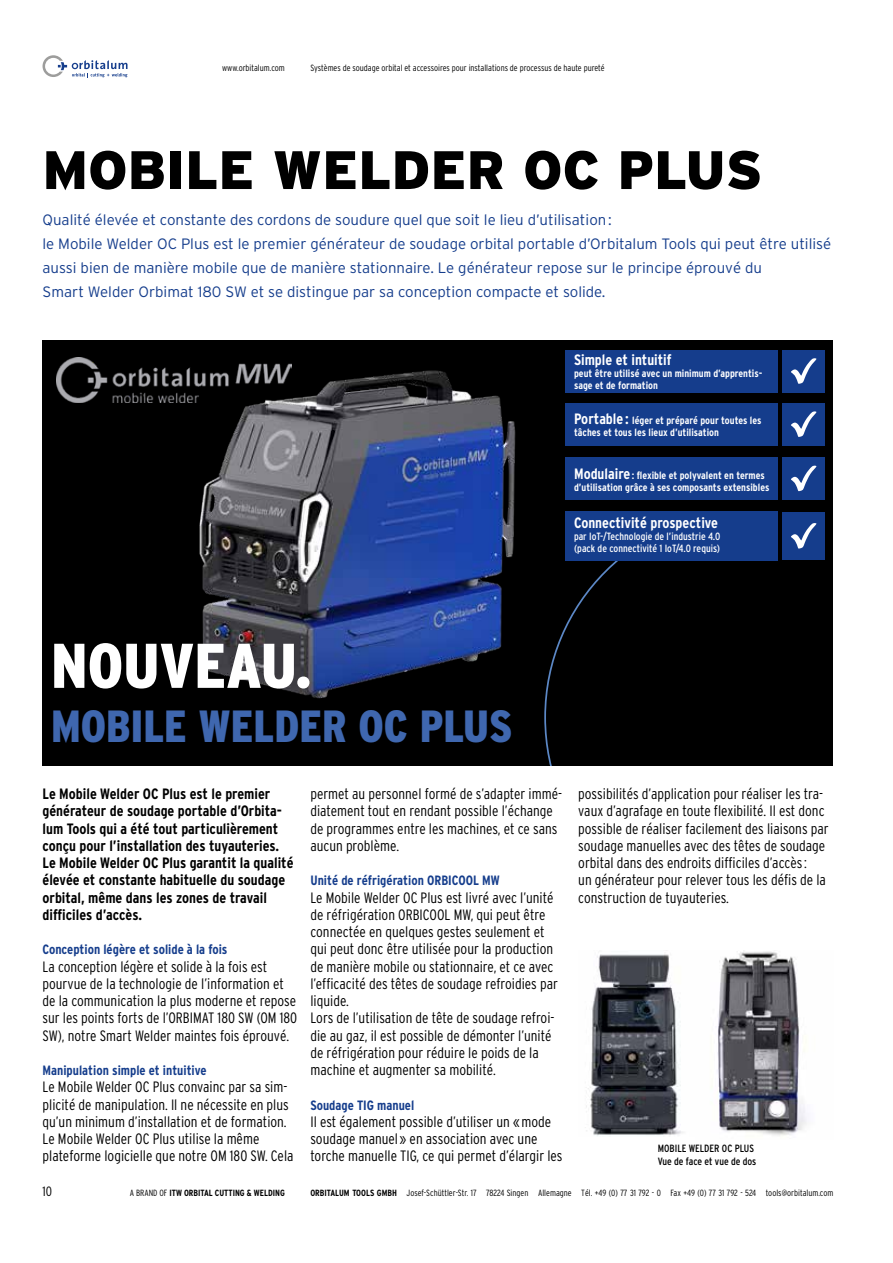
<style>
.page{position:relative;width:893px;height:1263px;background:#fff}
.page>*{position:absolute;margin:0;border:0;box-sizing:border-box;transform-origin:0 0}
.t1{font:900 condensed 63px "Interstate";color:#fff}
.t2{font:900 54px "Interstate";color:#000}
.t3{font:900 condensed 45px "Interstate";color:#3f67af}
.t4{font:300 condensed 15px/17.2px "Interstate";color:#000}
.t5{font:300 15px/24px "Interstate";color:#153d8c}
.t6{font:700 condensed 15px/17.2px "Interstate";color:#000}
.t7{font:700 condensed 15px "Interstate";color:#fff}
.t8{font:700 condensed 13.5px "Interstate";color:#153d8c}
.t9{font:300 condensed 13.5px "Interstate";color:#000}
.t10{font:700 condensed 10.5px/12px "Interstate";color:#fff}
.t11{font:condensed 10.5px/12px "Interstate";color:#fff}
.t12{font:condensed 10.5px/12.6px "Interstate";color:#000}
.t13{font:300 condensed 9px "Interstate";color:#000}
.t14{font:700 condensed 9px "Interstate";color:#000}
.s1{font-size:15px}
.s2{font-weight:300}
.s3{font-weight:700}
</style>
<div class="page">
<svg style="left:43px;top:55px;width:85px;height:22px"></svg>
<div style="left:43px;top:340px;width:790px;height:425px;background:#000"></div>
<img style="left:56px;top:354px;width:582px;height:345px">
<div style="left:566px;top:350px;width:212px;height:42px;background:#153d8c"></div>
<div style="left:566px;top:403px;width:212px;height:42px;background:#153d8c"></div>
<div style="left:566px;top:457px;width:212px;height:43px;background:#153d8c"></div>
<div style="left:782px;top:350px;width:43px;height:42px;background:#153d8c"></div>
<svg style="left:791px;top:358px;width:26px;height:26px"></svg>
<div style="left:782px;top:403px;width:43px;height:42px;background:#153d8c"></div>
<svg style="left:791px;top:411px;width:26px;height:26px"></svg>
<div style="left:782px;top:457px;width:43px;height:43px;background:#153d8c"></div>
<svg style="left:791px;top:465px;width:26px;height:26px"></svg>
<img style="left:57px;top:357px;width:235px;height:45px">
<img style="left:717px;top:950px;width:90px;height:186px">
<img style="left:586px;top:954px;width:97px;height:182px">
<svg style="left:544px;top:510px;width:157px;height:255px"></svg>
<div style="left:566px;top:511px;width:212px;height:49px;background:#153d8c"></div>
<div style="left:782px;top:512px;width:43px;height:48px;background:#153d8c"></div>
<svg style="left:791px;top:523px;width:26px;height:26px"></svg>
<p class="t13" style="left:222px;top:63px;width:64px">www.orbitalum.com</p>
<p class="t13" style="left:310px;top:63px;width:296px">Systèmes de soudage orbital et accessoires pour installations de processus de haute pureté</p>
<h2 class="t2" style="left:43px;top:139px;width:721px">MOBILE WELDER OC PLUS</h2>
<p class="t5" style="left:43px;top:208px;width:790px">Qualité élevée et constante des cordons de soudure quel que soit le lieu d’utilisation :<br>le Mobile Welder OC Plus est le premier générateur de soudage orbital portable d’Orbitalum Tools qui peut être utilisé aussi bien de manière mobile que de manière stationnaire. Le générateur repose sur le principe éprouvé du<br>Smart Welder Orbimat 180 SW et se distingue par sa conception compacte et solide.</p>
<p class="t7" style="left:574px;top:351px;width:99px">Simple et intuitif</p>
<p class="t10" style="left:574px;top:367px;width:190px">peut être utilisé avec un minimum d’apprentis&shy;sage et de formation</p>
<p class="t10" style="left:574px;top:415px;width:189px"><span class="s1">Portable :</span> léger et préparé pour toutes les tâches et tous les lieux d’utilisation</p>
<p class="t10" style="left:574px;top:469px;width:197px"><span class="s1">Modulaire</span>: flexible et polyvalent en termes d’utilisation grâce à ses composants extensibles</p>
<p class="t7" style="left:574px;top:514px;width:146px">Connectivité prospective</p>
<p class="t11" style="left:574px;top:530px;width:148px">par IoT-/Technologie de l’industrie 4.0 (pack de connectivité 1 IoT/4.0 requis)</p>
<h1 class="t1" style="left:51px;top:631px;width:262px">NOUVEAU.</h1>
<h3 class="t3" style="left:51px;top:701px;width:463px">MOBILE WELDER OC PLUS</h3>
<p class="t6" style="left:43px;top:785px;width:253px">Le Mobile Welder OC Plus est le premier générateur de soudage portable d’Orbita&shy;lum Tools qui a été tout particulièrement conçu pour l’installation des tuyauteries.<br>Le Mobile Welder OC Plus garantit la qualité élevée et constante habituelle du soudage orbital, même dans les zones de travail difficiles d’accès.</p>
<p class="t8" style="left:43px;top:942px;width:187px">Conception légère et solide à la fois</p>
<p class="t4" style="left:43px;top:957px;width:256px">La conception légère et solide à la fois est pourvue de la technologie de l’information et de la communication la plus moderne et repose sur les points forts de l’ORBIMAT 180 SW (OM 180<br>SW), notre Smart Welder maintes fois éprouvé.</p>
<p class="t8" style="left:43px;top:1063px;width:166px">Manipulation simple et intuitive</p>
<p class="t4" style="left:43px;top:1078px;width:253px">Le Mobile Welder OC Plus convainc par sa sim&shy;plicité de manipulation. Il ne nécessite en plus qu’un minimum d’installation et de formation.<br>Le Mobile Welder OC Plus utilise la même plateforme logicielle que notre OM 180 SW. Cela</p>
<p class="t4" style="left:310px;top:785px;width:253px">permet au personnel formé de s’adapter immé&shy;diatement tout en rendant possible l’échange de programmes entre les machines, et ce sans aucun problème.</p>
<p class="t8" style="left:310px;top:873px;width:191px">Unité de réfrigération ORBICOOL MW</p>
<p class="t4" style="left:310px;top:888px;width:249px">Le Mobile Welder OC Plus est livré avec l’unité de réfrigération ORBICOOL MW, qui peut être connectée en quelques gestes seulement et qui peut donc être utilisée pour la production de manière mobile ou stationnaire, et ce avec l’efficacité des têtes de soudage refroidies par liquide.<br>Lors de l’utilisation de tête de soudage refroi&shy;die au gaz, il est possible de démonter l’unité de réfrigération pour réduire le poids de la machine et augmenter sa mobilité.</p>
<p class="t8" style="left:310px;top:1097px;width:105px">Soudage TIG manuel</p>
<p class="t4" style="left:310px;top:1113px;width:254px">Il est également possible d’utiliser un « mode soudage manuel » en association avec une torche manuelle TIG, ce qui permet d’élargir les</p>
<p class="t4" style="left:578px;top:785px;width:252px">possibilités d’application pour réaliser les tra&shy;vaux d’agrafage en toute flexibilité. Il est donc possible de réaliser facilement des liaisons par soudage manuelles avec des têtes de soudage orbital dans des endroits difficiles d’accès :<br>un générateur pour relever tous les défis de la construction de tuyauteries.</p>
<p class="t12" style="left:658px;top:1142px;width:100px">MOBILE WELDER OC PLUS<br>Vue de face et vue de dos</p>
<p class="t9" style="left:43px;top:1184px;width:11px">10</p>
<p class="t14" style="left:130px;top:1188px;width:156px"><span class="s2">A BRAND OF</span> ITW ORBITAL CUTTING &amp; WELDING</p>
<p class="t13" style="left:310px;top:1188px;width:525px"><span class="s3">ORBITALUM TOOLS GMBH</span> Josef-Schüttler-Str. 17 78224 Singen Allemagne Tél. +49 (0) 77 31 792 - 0 Fax +49 (0) 77 31 792 - 524 tools@orbitalum.com</p>
</div>
